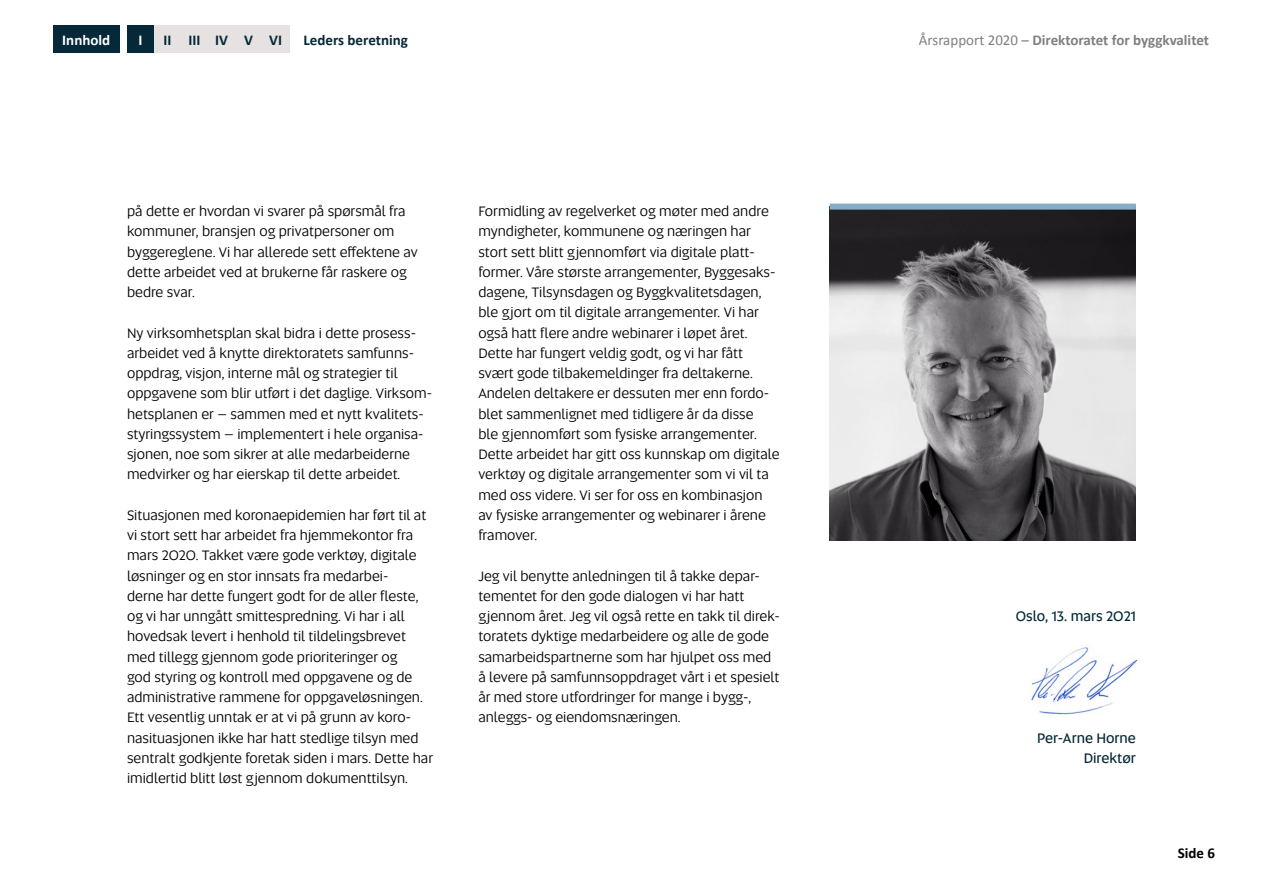
<style>
.page{position:relative;width:1263px;height:893px;background:#fff}
.page>*{position:absolute;margin:0;border:0;box-sizing:border-box;transform-origin:0 0}
.t1{font:700 15px "Calibri";letter-spacing:-.005em;color:#808080}
.t2{font:700 15px "Calibri";color:#052938}
.t3{font:700 15px "Calibri";color:#fff}
.t4{font:700 15px "Calibri";color:#000}
.Brødtekst{font:14.25px/20.2px "Altis";color:#000}
.Bildetekst{font:14.25px "Altis";color:#052938}
.s1{font-weight:400}
</style>
<div class="page">
<div style="left:127px;top:26px;width:27px;height:27px;background:#052938"></div>
<div style="left:53px;top:26px;width:66px;height:27px;background:#052938"></div>
<div style="left:154px;top:26px;width:27px;height:27px;background:#e5e2e1"></div>
<div style="left:181px;top:26px;width:27px;height:27px;background:#e5e2e1"></div>
<div style="left:208px;top:26px;width:27px;height:27px;background:#e5e2e1"></div>
<div style="left:235px;top:26px;width:27px;height:27px;background:#e5e2e1"></div>
<div style="left:262px;top:26px;width:27px;height:27px;background:#e5e2e1"></div>
<img style="left:1031px;top:647px;width:107px;height:68px">
<img style="left:830px;top:210px;width:306px;height:330px">
<div style="left:830px;top:204px;width:306px;height:6px;background:#88adc2"></div>
<p class="t3" style="left:62px;top:29px;width:49px">Innhold</p>
<p class="t3" style="left:139px;top:29px;width:6px">I</p>
<p class="t2" style="left:164px;top:29px;width:120px">II III IV V VI</p>
<p class="t2" style="left:304px;top:29px;width:106px">Leders beretning</p>
<p class="t1" style="left:919px;top:29px;width:292px"><span class="s1">Årsrapport 2020 –</span> Direktoratet for byggkvalitet</p>
<p class="Brødtekst" style="left:127px;top:201px;width:292px">på dette er hvordan vi svarer på spørsmål fra kommuner, bransjen og privatpersoner om byggereglene. Vi har allerede sett effektene av dette arbeidet ved at brukerne får raskere og bedre svar.</p>
<p class="Brødtekst" style="left:127px;top:322px;width:307px">Ny virksomhetsplan skal bidra i dette prosess&shy;arbeidet ved å knytte direktoratets samfunns&shy;oppdrag, visjon, interne mål og strategier til oppgavene som blir utført i det daglige. Virksom&shy;hetsplanen er – sammen med et nytt kvalitets&shy;styringssystem – implementert i hele organisa&shy;sjonen, noe som sikrer at alle medarbeiderne medvirker og har eierskap til dette arbeidet.</p>
<p class="Brødtekst" style="left:127px;top:504px;width:308px">Situasjonen med koronaepidemien har ført til at vi stort sett har arbeidet fra hjemmekontor fra mars 2020. Takket være gode verktøy, digitale løsninger og en stor innsats fra medarbei-<br>derne har dette fungert godt for de aller fleste, og vi har unngått smittespredning. Vi har i all hovedsak levert i henhold til tildelingsbrevet med tillegg gjennom gode prioriteringer og<br>god styring og kontroll med oppgavene og de administrative rammene for oppgaveløsningen.<br>Ett vesentlig unntak er at vi på grunn av koro&shy;nasituasjonen ikke har hatt stedlige tilsyn med sentralt godkjente foretak siden i mars. Dette har imidlertid blitt løst gjennom dokumenttilsyn.</p>
<p class="Brødtekst" style="left:478px;top:201px;width:303px">Formidling av regelverket og møter med andre myndigheter, kommunene og næringen har stort sett blitt gjennomført via digitale platt&shy;former. Våre største arrangementer, Byggesaks&shy;dagene, Tilsynsdagen og Byggkvalitetsdagen, ble gjort om til digitale arrangementer. Vi har også hatt flere andre webinarer i løpet året.<br>Dette har fungert veldig godt, og vi har fått svært gode tilbakemeldinger fra deltakerne.<br>Andelen deltakere er dessuten mer enn fordo&shy;blet sammenlignet med tidligere år da disse<br>ble gjennomført som fysiske arrangementer.<br>Dette arbeidet har gitt oss kunnskap om digitale verktøy og digitale arrangementer som vi vil ta med oss videre. Vi ser for oss en kombinasjon av fysiske arrangementer og webinarer i årene framover.</p>
<p class="Brødtekst" style="left:478px;top:565px;width:303px">Jeg vil benytte anledningen til å takke depar&shy;tementet for den gode dialogen vi har hatt gjennom året. Jeg vil også rette en takk til direk&shy;toratets dyktige medarbeidere og alle de gode samarbeidspartnerne som har hjulpet oss med å levere på samfunnsoppdraget vårt i et spesielt år med store utfordringer for mange i bygg-, anleggs- og eiendomsnæringen.</p>
<p class="Bildetekst" style="left:1016px;top:606px;width:122px">Oslo, 13. mars 2021</p>
<p class="Bildetekst" style="left:1037px;top:727px;width:100px">Per-Arne Horne</p>
<p class="Bildetekst" style="left:1084px;top:748px;width:54px">Direktør</p>
<p class="t4" style="left:1178px;top:842px;width:39px">Side 6</p>
</div>
